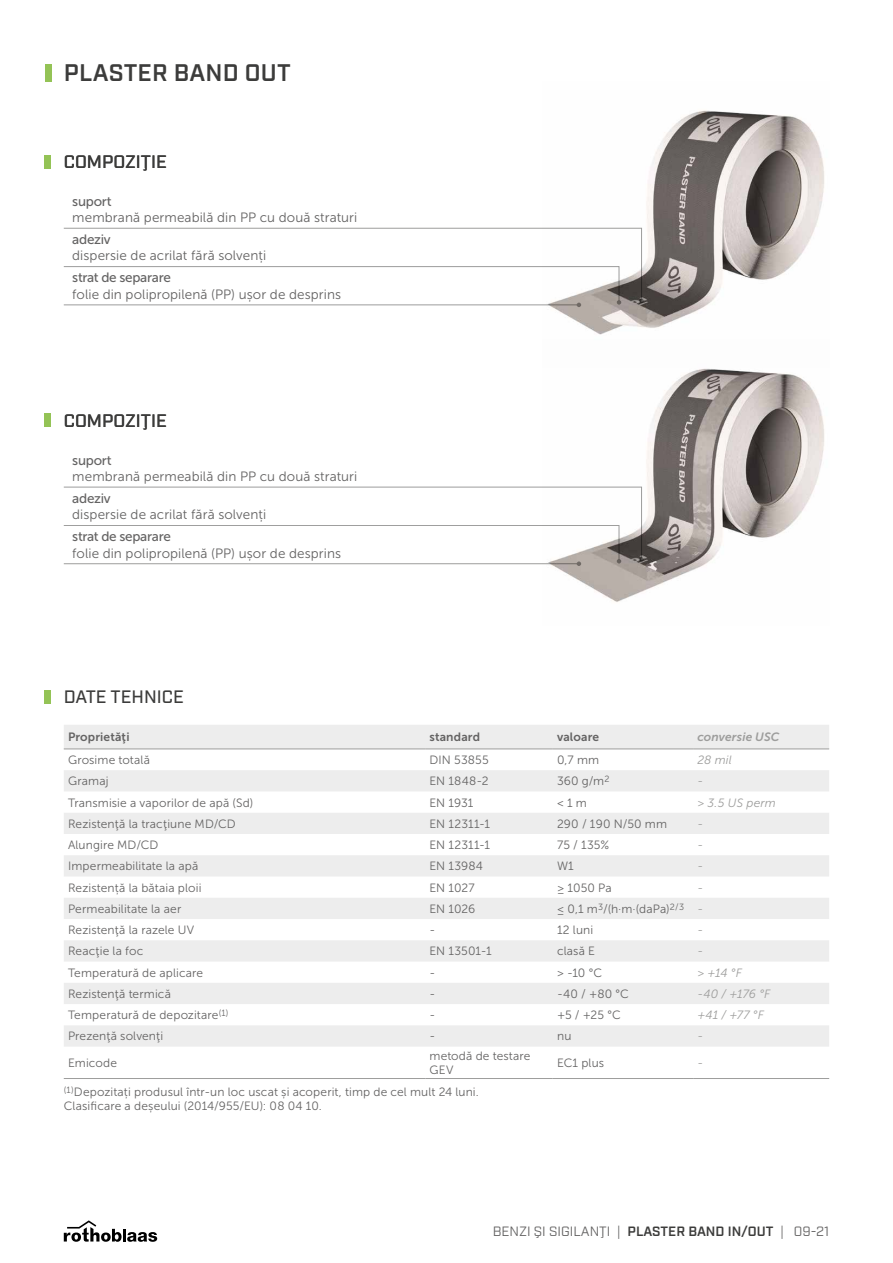
<style>
.page{position:relative;width:893px;height:1263px;background:#fff}
.page>*{position:absolute;margin:0;border:0;box-sizing:border-box;transform-origin:0 0}
.t1{font:600 24px "Industry";letter-spacing:.01em;color:#3c3c3b}
.t2{font:500 18px "Industry";color:#3c3c3b}
.t3{font:13.5px "Museo Sans 300";letter-spacing:.01em;color:#646363}
.t4{font:13.5px "Museo Sans 500";letter-spacing:-.02em;color:#646363}
.t5{font:13.5px "Industry";color:#646363}
.t6{font:12px/14.4px "Museo Sans 300";letter-spacing:.01em;color:#646363}
.t7{font:italic 12px "Museo Sans 300";letter-spacing:.01em;color:#9d9d9c}
.t8{font:12px "Museo Sans 700";letter-spacing:.01em;color:#646363}
.t9{font:italic 12px "Museo Sans 700";letter-spacing:.01em;color:#9d9d9c}
.s1{font-style:italic;color:#9d9d9c}
.s2{font-weight:600;color:#3c3c3b}
</style>
<div class="page">
<img style="left:542px;top:110px;width:282px;height:225px">
<img style="left:542px;top:368px;width:282px;height:234px">
<svg style="left:64px;top:725px;width:765px;height:321px;fill:#ededed"></svg>
<hr style="left:64px;top:749px;width:361px;height:1px;background:#9d9d9c">
<hr style="left:425px;top:749px;width:128px;height:1px;background:#9d9d9c">
<hr style="left:553px;top:749px;width:140px;height:1px;background:#9d9d9c">
<hr style="left:693px;top:749px;width:136px;height:1px;background:#9d9d9c">
<hr style="left:64px;top:1078px;width:361px;height:1px;background:#9d9d9c">
<hr style="left:425px;top:1078px;width:128px;height:1px;background:#9d9d9c">
<hr style="left:553px;top:1078px;width:140px;height:1px;background:#9d9d9c">
<hr style="left:693px;top:1078px;width:136px;height:1px;background:#9d9d9c">
<svg style="left:64px;top:1220px;width:93px;height:22px"></svg>
<div style="left:45px;top:690px;width:6px;height:13px;background:#94c356"></div>
<div style="left:45px;top:64px;width:6px;height:17px;background:#94c356"></div>
<div style="left:45px;top:155px;width:6px;height:13px;background:#94c356"></div>
<div style="left:45px;top:414px;width:6px;height:13px;background:#94c356"></div>
<svg style="left:63px;top:228px;width:581px;height:79px"></svg>
<svg style="left:63px;top:487px;width:581px;height:79px"></svg>
<h1 class="t1" style="left:64px;top:59px;width:228px">PLASTER BAND OUT</h1>
<h2 class="t2" style="left:64px;top:151px;width:104px">COMPOZIŢIE</h2>
<p class="t4" style="left:72px;top:194px;width:41px">suport</p>
<p class="t3" style="left:72px;top:210px;width:286px">membrană permeabilă din PP cu două straturi</p>
<p class="t4" style="left:72px;top:232px;width:40px">adeziv</p>
<p class="t3" style="left:72px;top:248px;width:195px">dispersie de acrilat fără solvenți</p>
<p class="t4" style="left:72px;top:270px;width:100px">strat de separare</p>
<p class="t3" style="left:72px;top:287px;width:270px">folie din polipropilenă (PP) ușor de desprins</p>
<h2 class="t2" style="left:64px;top:410px;width:104px">COMPOZIŢIE</h2>
<p class="t4" style="left:72px;top:453px;width:41px">suport</p>
<p class="t3" style="left:72px;top:469px;width:286px">membrană permeabilă din PP cu două straturi</p>
<p class="t4" style="left:72px;top:491px;width:40px">adeziv</p>
<p class="t3" style="left:72px;top:507px;width:195px">dispersie de acrilat fără solvenți</p>
<p class="t4" style="left:72px;top:529px;width:100px">strat de separare</p>
<p class="t3" style="left:72px;top:546px;width:270px">folie din polipropilenă (PP) ușor de desprins</p>
<h2 class="t2" style="left:64px;top:686px;width:122px">DATE TEHNICE</h2>
<p class="t8" style="left:68px;top:730px;width:63px">Proprietăţi</p>
<p class="t8" style="left:429px;top:730px;width:52px">standard</p>
<p class="t8" style="left:557px;top:730px;width:44px">valoare</p>
<p class="t9" style="left:697px;top:730px;width:84px">conversie USC</p>
<p class="t6" style="left:68px;top:753px;width:84px">Grosime totală</p>
<p class="t6" style="left:429px;top:753px;width:61px">DIN 53855</p>
<p class="t6" style="left:557px;top:753px;width:44px">0,7 mm</p>
<p class="t7" style="left:697px;top:753px;width:36px">28 mil</p>
<p class="t6" style="left:68px;top:774px;width:42px">Gramaj</p>
<p class="t6" style="left:429px;top:774px;width:61px">EN 1848-2</p>
<p class="t6" style="left:557px;top:774px;width:54px">360 g/m<sup>2</sup></p>
<p class="t7" style="left:697px;top:775px;width:7px">-</p>
<p class="t6" style="left:68px;top:795px;width:187px">Transmisie a vaporilor de apă (Sd)</p>
<p class="t6" style="left:429px;top:795px;width:45px">EN 1931</p>
<p class="t6" style="left:557px;top:795px;width:31px">&lt; 1 m</p>
<p class="t7" style="left:697px;top:796px;width:80px">&gt; 3.5 US perm</p>
<p class="t6" style="left:68px;top:817px;width:169px">Rezistenţă la tracţiune MD/CD</p>
<p class="t6" style="left:429px;top:817px;width:62px">EN 12311-1</p>
<p class="t6" style="left:557px;top:817px;width:111px">290 / 190 N/50 mm</p>
<p class="t7" style="left:697px;top:817px;width:7px">-</p>
<p class="t6" style="left:68px;top:838px;width:92px">Alungire MD/CD</p>
<p class="t6" style="left:429px;top:838px;width:62px">EN 12311-1</p>
<p class="t6" style="left:557px;top:838px;width:54px">75 / 135%</p>
<p class="t7" style="left:697px;top:838px;width:7px">-</p>
<p class="t6" style="left:68px;top:859px;width:132px">Impermeabilitate la apă</p>
<p class="t6" style="left:429px;top:859px;width:55px">EN 13984</p>
<p class="t6" style="left:557px;top:859px;width:18px">W1</p>
<p class="t7" style="left:697px;top:860px;width:7px">-</p>
<p class="t6" style="left:68px;top:880px;width:135px">Rezistență la bătaia ploii</p>
<p class="t6" style="left:429px;top:880px;width:47px">EN 1027</p>
<p class="t6" style="left:557px;top:880px;width:56px">≥ 1050 Pa</p>
<p class="t7" style="left:697px;top:881px;width:7px">-</p>
<p class="t6" style="left:68px;top:902px;width:115px">Permeabilitate la aer</p>
<p class="t6" style="left:429px;top:902px;width:47px">EN 1026</p>
<p class="t6" style="left:557px;top:902px;width:148px">≤ 0,1 m<sup>3</sup>/(h·m·(daPa)<sup>2/3</sup> <span class="s1">-</span></p>
<p class="t6" style="left:68px;top:923px;width:128px">Rezistenţă la razele UV</p>
<p class="t6" style="left:429px;top:923px;width:7px">-</p>
<p class="t6" style="left:557px;top:923px;width:38px">12 luni</p>
<p class="t7" style="left:697px;top:923px;width:7px">-</p>
<p class="t6" style="left:68px;top:944px;width:77px">Reacţie la foc</p>
<p class="t6" style="left:429px;top:944px;width:64px">EN 13501-1</p>
<p class="t6" style="left:557px;top:944px;width:40px">clasă E</p>
<p class="t7" style="left:697px;top:945px;width:7px">-</p>
<p class="t6" style="left:68px;top:965px;width:137px">Temperatură de aplicare</p>
<p class="t6" style="left:429px;top:965px;width:7px">-</p>
<p class="t6" style="left:557px;top:965px;width:47px">&gt; -10 °C</p>
<p class="t7" style="left:697px;top:966px;width:46px">&gt; +14 °F</p>
<p class="t6" style="left:68px;top:987px;width:104px">Rezistenţă termică</p>
<p class="t6" style="left:429px;top:987px;width:7px">-</p>
<p class="t6" style="left:557px;top:987px;width:73px">-40 / +80 °C</p>
<p class="t7" style="left:697px;top:987px;width:75px">-40 / +176 °F</p>
<p class="t6" style="left:68px;top:1008px;width:162px">Temperatură de depozitare<sup>(1)</sup></p>
<p class="t6" style="left:429px;top:1008px;width:7px">-</p>
<p class="t6" style="left:557px;top:1008px;width:65px">+5 / +25 °C</p>
<p class="t7" style="left:697px;top:1008px;width:68px">+41 / +77 °F</p>
<p class="t6" style="left:68px;top:1029px;width:97px">Prezenţă solvenţi</p>
<p class="t6" style="left:429px;top:1029px;width:7px">-</p>
<p class="t6" style="left:557px;top:1029px;width:16px">nu</p>
<p class="t7" style="left:697px;top:1030px;width:7px">-</p>
<p class="t6" style="left:68px;top:1056px;width:50px">Emicode</p>
<p class="t6" style="left:429px;top:1048px;width:103px">metodă de testare<br>GEV</p>
<p class="t6" style="left:557px;top:1056px;width:49px">EC1 plus</p>
<p class="t7" style="left:697px;top:1056px;width:7px">-</p>
<p class="t6" style="left:64px;top:1084px;width:417px"><sup>(1)</sup>Depozitați produsul într-un loc uscat și acoperit, timp de cel mult 24 luni.<br>Clasificare a deșeului (2014/955/EU): 08 04 10.</p>
<p class="t5" style="left:493px;top:1223px;width:338px">BENZI ŞI SIGILANŢI | <span class="s2">PLASTER BAND IN/OUT</span> | 09-21</p>
</div>
